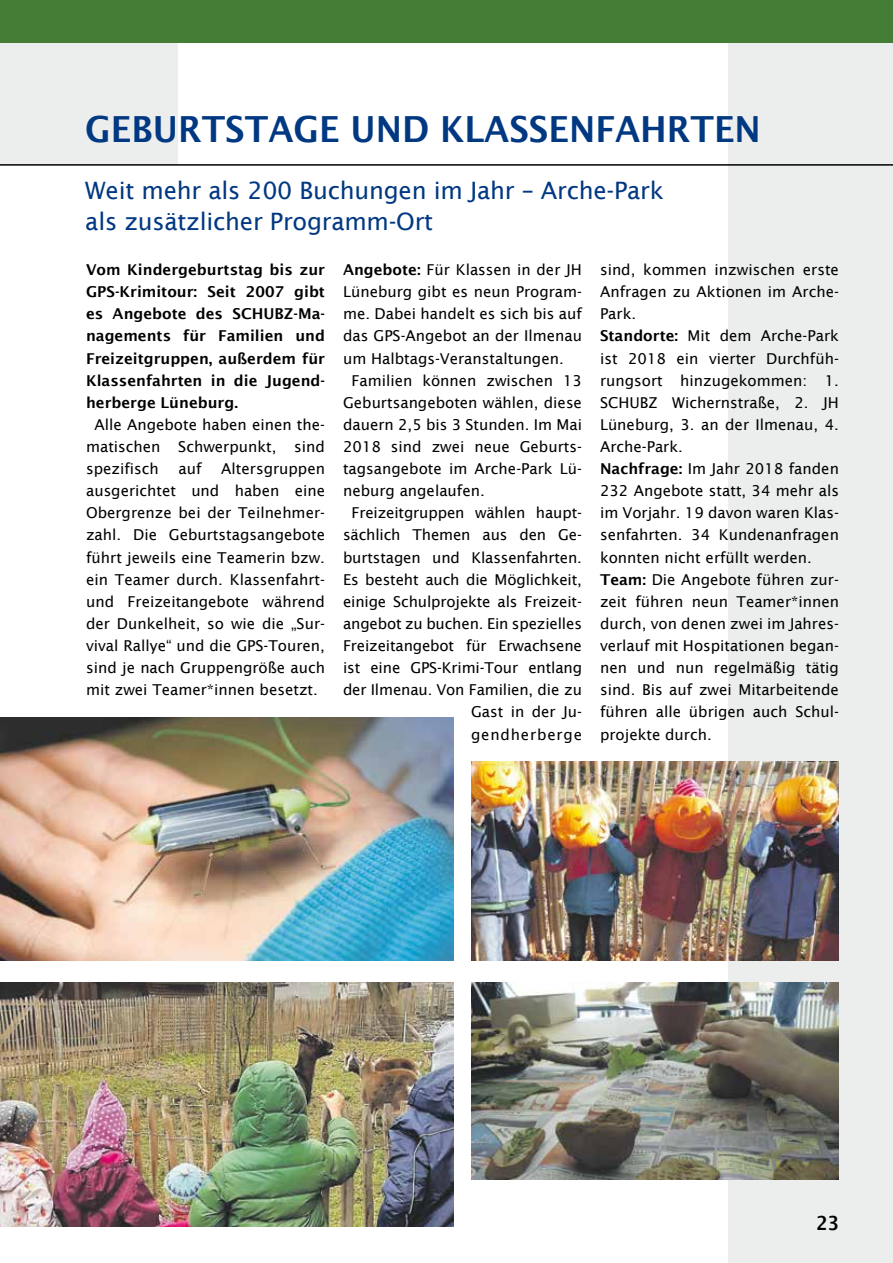
<style>
.page{position:relative;width:893px;height:1263px;background:#fff}
.page>*{position:absolute;margin:0;border:0;box-sizing:border-box;transform-origin:0 0}
.t1{font:600 36px "Lucida Sans";color:#003882;scale:.95 1}
.t2{font:24px/31.5px "Lucida Sans";letter-spacing:-.01em;color:#003882}
.t3{font:600 19.5px "Lucida Sans";color:#000;scale:.9 1}
.t4{font:15px/22px "Lucida Sans";color:#000;text-align:justify}
.t5{font:600 15px/22px "Lucida Sans";color:#000;text-align:justify}
.t6{font:15px "Lucida Sans";letter-spacing:.055em;color:#000}
.s1{font-weight:600}
</style>
<div class="page">
<div style="left:729px;top:0;width:164px;height:1263px;background:#eceded"></div>
<div style="left:0;top:0;width:177px;height:164px;background:#eceded"></div>
<div style="left:0;top:0;width:893px;height:43px;background:#447d36"></div>
<hr style="left:0;top:164px;width:893px;height:2px;background:#000">
<img style="left:1px;top:717px;width:452px;height:244px">
<img style="left:1px;top:983px;width:452px;height:243px">
<img style="left:472px;top:762px;width:367px;height:199px">
<img style="left:472px;top:983px;width:367px;height:197px">
<h1 class="t1" style="left:85px;top:109px;width:713px">GEBURTSTAGE UND KLASSENFAHRTEN</h1>
<h2 class="t2" style="left:85px;top:174px;width:580px">Weit mehr als 200 Buchungen im Jahr – Arche-Park als zusätzlicher Programm-Ort</h2>
<p class="t5" style="left:86px;top:259px;width:240px">Vom Kindergeburtstag bis zur GPS-Krimitour: Seit 2007 gibt es Angebote des SCHUBZ-Ma&shy;nagements für Familien und Freizeitgruppen, außerdem für Klassenfahrten in die Jugend&shy;herberge Lüneburg.</p>
<p class="t4" style="left:86px;top:413px;width:240px;text-indent:9px">Alle Angebote haben einen the&shy;matischen Schwerpunkt, sind spezifisch</p>
<p class="t4" style="left:600px;top:259px;width:240px;text-align:left">sind, kommen inzwischen erste<br>Anfragen zu Aktionen im Arche-<br>Park.<br><span class="s1">Standorte:</span> Mit dem Arche-Park ist 2018 ein vierter Durchfüh&shy;rungsort hinzugekommen: 1.<br>SCHUBZ Wichernstraße, 2. JH<br>Lüneburg, 3. an der Ilmenau, 4.<br>Arche-Park.<br><span class="s1">Nachfrage:</span> Im Jahr 2018 fanden<br>232 Angebote statt, 34 mehr als im Vorjahr. 19 davon waren Klas&shy;senfahrten. 34 Kundenanfragen konnten nicht erfüllt werden.<br><span class="s1">Team:</span> Die Angebote führen zur&shy;zeit führen neun Teamer*innen durch, von denen zwei im Jahres&shy;verlauf mit Hospitationen began&shy;nen und nun regelmäßig tätig sind. Bis auf zwei Mitarbeitende führen alle übrigen auch Schul&shy;projekte durch.</p>
<p class="t4" style="left:343px;top:259px;width:240px"><span class="s1">Angebote:</span> Für Klassen in der JH</p>
<p class="t4" style="left:343px;top:281px;width:240px">Lüneburg gibt es neun Program-</p>
<p class="t4" style="left:343px;top:303px;width:240px">me. Dabei handelt es sich bis auf</p>
<p class="t4" style="left:343px;top:325px;width:240px">das GPS-Angebot an der Ilmenau</p>
<p class="t4" style="left:343px;top:347px;width:222px">um Halbtags-Veranstaltungen.</p>
<p class="t4" style="left:352px;top:369px;width:232px">Familien können zwischen 13</p>
<p class="t4" style="left:343px;top:391px;width:240px">Geburtsangeboten wählen, diese</p>
<p class="t4" style="left:343px;top:413px;width:240px">dauern 2,5 bis 3 Stunden. Im Mai</p>
<p class="t4" style="left:343px;top:436px;width:240px">2018 sind zwei neue Geburts-</p>
<p class="t4" style="left:343px;top:458px;width:240px">tagsangebote im Arche-Park Lü-</p>
<p class="t4" style="left:343px;top:480px;width:143px">neburg angelaufen.</p>
<p class="t4" style="left:352px;top:502px;width:232px">Freizeitgruppen wählen haupt-</p>
<p class="t4" style="left:343px;top:524px;width:240px">sächlich Themen aus den Ge-</p>
<p class="t4" style="left:343px;top:546px;width:240px">burtstagen und Klassenfahrten.</p>
<p class="t4" style="left:343px;top:568px;width:240px">Es besteht auch die Möglichkeit,</p>
<p class="t4" style="left:343px;top:590px;width:240px">einige Schulprojekte als Freizeit-</p>
<p class="t4" style="left:343px;top:612px;width:240px">angebot zu buchen. Ein spezielles</p>
<p class="t4" style="left:343px;top:635px;width:240px">Freizeitangebot für Erwachsene</p>
<p class="t4" style="left:343px;top:657px;width:240px">ist eine GPS-Krimi-Tour entlang</p>
<p class="t4" style="left:343px;top:679px;width:240px">der Ilmenau. Von Familien, die zu</p>
<p class="t4" style="left:471px;top:701px;width:112px">Gast in der Ju-</p>
<p class="t6" style="left:471px;top:725px;width:112px">gendherberge</p>
<p class="t4" style="left:179px;top:458px;width:25px">auf</p>
<p class="t4" style="left:86px;top:458px;width:240px;text-indent:135px">Altersgruppen ausgerichtet und haben eine Obergrenze bei der Teilnehmer&shy;zahl. Die Geburtstagsangebote führt jeweils eine Teamerin bzw. ein Teamer durch. Klassenfahrt&shy;und Freizeitangebote während der Dunkelheit, so wie die „Sur&shy;vival Rallye“ und die GPS-Touren, sind je nach Gruppengröße auch mit zwei Teamer*innen besetzt.</p>
<h3 class="t3" style="left:816px;top:1212px;width:26px">23</h3>
</div>
